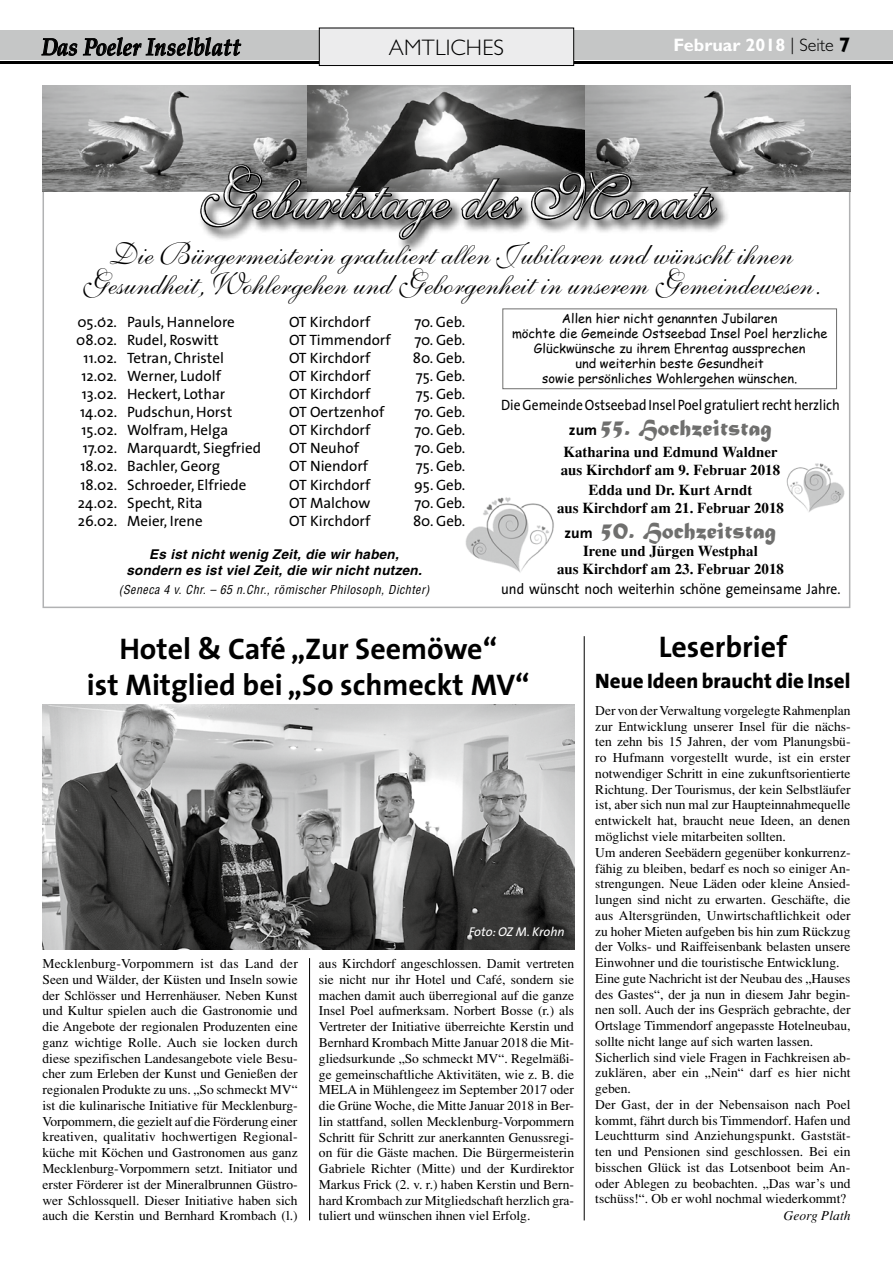
<style>
.page{position:relative;width:893px;height:1263px;background:#fff}
.page>*{position:absolute;margin:0;border:0;box-sizing:border-box;transform-origin:0 0}
.t1{font:64.5px "Shelley Volante Script";color:#fff}
.t2{font:31.5px/30px "Shelley Volante Script";color:#000;text-align:center}
.t3{font:700 30px/36px "The Sans";color:#000;text-align:center}
.t4{font:italic 700 24.15px "Palatino";letter-spacing:.005em;color:#000;scale:.87 1}
.t5{font:24px "Matura MT Script Capitals";letter-spacing:.005em;color:#6f6f6e}
.t6{font:300 22.5px "Gill Sans";letter-spacing:.01em;color:#000}
.t7{font:800 21px "The Sans";color:#000}
.t8{font:700 18px "Gill Sans";color:#fff}
.t9{font:15px "The Sans";color:#000}
.t10{font:700 15px/18px "Times";color:#000;text-align:center}
.t11{font:15px "The Sans";color:#000;scale:.9 1}
.t12{font:14.25px "The Sans";color:#000}
.t13{font:13.5px/15.8px "Times";color:#000;text-align:justify}
.t14{font:italic 700 13.5px/16.2px "Helvetica";letter-spacing:.02em;color:#000;text-align:center}
.t15{font:italic 13.5px "Times";color:#000}
.t16{font:12.75px/15px "Comic Sans MS";color:#000;text-align:center}
.t17{font:italic 12.75px "The Sans";color:#fff}
.t18{font:italic condensed 12px "Helvetica";letter-spacing:.04em;color:#000}
.s1{font-weight:300;color:#000}
.s2{font-size:21px;color:#000}
.s3{font-family:"The Sans";font-weight:700;font-size:15px;color:#000}
</style>
<div class="page">
<div style="left:0;top:30px;width:893px;height:30px;background:#c5c6c6"></div>
<svg style="left:42px;top:38px;width:35px;height:18px"></svg>
<svg style="left:83px;top:37px;width:158px;height:20px"></svg>
<hr style="left:0;top:61px;width:893px;height:3px;background:#000">
<div style="left:319px;top:28px;width:255px;height:38px;background:#ececed"></div>
<div style="left:319px;top:28px;width:255px;height:38px;border:1px solid #000"></div>
<img style="left:786px;top:463px;width:59px;height:49px">
<img style="left:465px;top:497px;width:89px;height:76px">
<div style="left:502px;top:308px;width:335px;height:81px;border:1px solid #6f6f6e"></div>
<img style="left:43px;top:85px;width:807px;height:106px">
<div style="left:198px;top:162px;width:532px;height:91px;background:#fff"></div>
<div style="left:188px;top:152px;width:540px;height:91px;background:#fff;opacity:.5"></div>
<div style="left:188px;top:160px;width:540px;height:85px;background:#000;opacity:.5"></div>
<hr style="left:584px;top:636px;width:1px;height:584px;background:#000">
<hr style="left:309px;top:958px;width:1px;height:262px;background:#000">
<img style="left:43px;top:705px;width:531px;height:245px">
<h3 class="t4" style="left:42px;top:28px;width:230px">Das Poeler Inselblatt</h3>
<h3 class="t6" style="left:389px;top:35px;width:115px">AMTLICHES</h3>
<h3 class="t8" style="left:674px;top:34px;width:178px">Februar 2018 <span class="s1">| SEITE</span> <span class="s2">7</span></h3>
<h1 class="t1" style="left:189px;top:160px;width:517px">Geburtstage des Monats</h1>
<h2 class="t2" style="left:77px;top:240px;width:740px">Die Bürgermeisterin gratuliert allen Jubilaren und wünscht ihnen<br>Gesundheit, Wohlergehen und Geborgenheit in unserem Gemeindewesen.</h2>
<p class="t16" style="left:512px;top:310px;width:317px">Allen hier nicht genannten Jubilaren<br>möchte die Gemeinde Ostseebad Insel Poel herzliche Glückwünsche zu ihrem Ehrentag aussprechen<br>und weiterhin beste Gesundheit<br>sowie persönliches Wohlergehen wünschen.</p>
<p class="t9" style="left:77px;top:309px;width:159px">05.02. Pauls, Hannelore</p>
<p class="t9" style="left:289px;top:309px;width:83px">OT Kirchdorf</p>
<p class="t9" style="left:414px;top:309px;width:52px">70. Geb.</p>
<p class="t9" style="left:76px;top:327px;width:144px">08.02. Rudel, Roswitt</p>
<p class="t9" style="left:289px;top:327px;width:103px">OT Timmendorf</p>
<p class="t9" style="left:414px;top:327px;width:52px">70. Geb.</p>
<p class="t9" style="left:84px;top:345px;width:142px">11.02. Tetran, Christel</p>
<p class="t9" style="left:289px;top:345px;width:83px">OT Kirchdorf</p>
<p class="t9" style="left:413px;top:345px;width:54px">80. Geb.</p>
<p class="t9" style="left:81px;top:363px;width:141px">12.02. Werner, Ludolf</p>
<p class="t9" style="left:289px;top:363px;width:83px">OT Kirchdorf</p>
<p class="t9" style="left:416px;top:363px;width:51px">75. Geb.</p>
<p class="t9" style="left:82px;top:381px;width:145px">13.02. Heckert, Lothar</p>
<p class="t9" style="left:289px;top:381px;width:83px">OT Kirchdorf</p>
<p class="t9" style="left:416px;top:381px;width:51px">75. Geb.</p>
<p class="t9" style="left:80px;top:400px;width:154px">14.02. Pudschun, Horst</p>
<p class="t9" style="left:289px;top:400px;width:97px">OT Oertzenhof</p>
<p class="t9" style="left:414px;top:400px;width:52px">70. Geb.</p>
<p class="t9" style="left:82px;top:418px;width:148px">15.02. Wolfram, Helga</p>
<p class="t9" style="left:289px;top:418px;width:83px">OT Kirchdorf</p>
<p class="t9" style="left:414px;top:418px;width:52px">70. Geb.</p>
<p class="t9" style="left:83px;top:436px;width:180px">17.02. Marquardt, Siegfried</p>
<p class="t9" style="left:289px;top:436px;width:71px">OT Neuhof</p>
<p class="t9" style="left:414px;top:436px;width:52px">70. Geb.</p>
<p class="t9" style="left:81px;top:454px;width:141px">18.02. Bachler, Georg</p>
<p class="t9" style="left:289px;top:454px;width:81px">OT Niendorf</p>
<p class="t9" style="left:416px;top:454px;width:51px">75. Geb.</p>
<p class="t9" style="left:81px;top:472px;width:167px">18.02. Schroeder, Elfriede</p>
<p class="t9" style="left:289px;top:472px;width:83px">OT Kirchdorf</p>
<p class="t9" style="left:414px;top:472px;width:53px">95. Geb.</p>
<p class="t9" style="left:78px;top:490px;width:126px">24.02. Specht, Rita</p>
<p class="t9" style="left:289px;top:490px;width:83px">OT Malchow</p>
<p class="t9" style="left:414px;top:490px;width:52px">70. Geb.</p>
<p class="t9" style="left:78px;top:508px;width:126px">26.02. Meier, Irene</p>
<p class="t9" style="left:289px;top:508px;width:83px">OT Kirchdorf</p>
<p class="t9" style="left:413px;top:508px;width:54px">80. Geb.</p>
<p class="t12" style="left:102px;top:303px;width:5px">.</p>
<p class="t11" style="left:501px;top:392px;width:378px">DieGemeinde Ostseebad Insel Poel gratuliert recht herzlich</p>
<h3 class="t5" style="left:569px;top:413px;width:205px"><span class="s3">zum</span> 55. Hochzeitstag</h3>
<p class="t10" style="left:561px;top:443px;width:221px;text-align:left">Katharina und Edmund Waldner aus Kirchdorf am 9. Februar 2018</p>
<p class="t10" style="left:557px;top:481px;width:228px">Edda und Dr. Kurt Arndt<br>aus Kirchdorf am 21. Februar 2018</p>
<h3 class="t5" style="left:565px;top:516px;width:213px"><span class="s3">zum</span> 50. Hochzeitstag</h3>
<p class="t10" style="left:557px;top:542px;width:228px">Irene und Jürgen Westphal<br>aus Kirchdorf am 23. Februar 2018</p>
<p class="t11" style="left:501px;top:577px;width:378px">und wünscht noch weiterhin schöne gemeinsame Jahre.</p>
<p class="t14" style="left:126px;top:546px;width:297px">Es ist nicht wenig Zeit, die wir haben, sondern es ist viel Zeit, die wir nicht nutzen.</p>
<p class="t18" style="left:119px;top:582px;width:312px">(Seneca 4 v. Chr. – 65 n.Chr., römischer Philosoph, Dichter)</p>
<h3 class="t3" style="left:87px;top:630px;width:444px">Hotel &amp; Café „Zur Seemöwe“<br>ist Mitglied bei „So schmeckt MV“</h3>
<p class="t17" style="left:469px;top:921px;width:97px">Foto: OZ M. Krohn</p>
<p class="t13" style="left:43px;top:956px;width:257px">Mecklenburg-Vorpommern ist das Land der Seen und Wälder, der Küsten und Inseln sowie der Schlösser und Herrenhäuser. Neben Kunst und Kultur spielen auch die Gastronomie und die Angebote der regionalen Produzenten eine ganz wichtige Rolle. Auch sie locken durch diese spezifischen Landesangebote viele Besu&shy;cher zum Erleben der Kunst und Genießen der regionalen Produkte zu uns. „So schmeckt MV“ ist die kulinarische Initiative für Mecklenburg-Vorpommern, die gezielt auf die Förderung einer kreativen, qualitativ hochwertigen Regional&shy;küche mit Köchen und Gastronomen aus ganz Mecklenburg-Vorpommern setzt. Initiator und erster Förderer ist der Mineralbrunnen Güstro&shy;wer Schlossquell. Dieser Initiative haben sich auch die Kerstin und Bernhard Krombach (l.)</p>
<p class="t13" style="left:319px;top:956px;width:257px">aus Kirchdorf angeschlossen. Damit vertreten sie nicht nur ihr Hotel und Café, sondern sie machen damit auch überregional auf die ganze Insel Poel aufmerksam. Norbert Bosse (r.) als Vertreter der Initiative überreichte Kerstin und Bernhard Krombach Mitte Januar 2018 die Mit&shy;gliedsurkunde „So schmeckt MV“. Regelmäßi&shy;ge gemeinschaftliche Aktivitäten, wie z. B. die MELA in Mühlengeez im September 2017 oder die Grüne Woche, die Mitte Januar 2018 in Ber&shy;lin stattfand, sollen Mecklenburg-Vorpommern Schritt für Schritt zur anerkannten Genussregi&shy;on für die Gäste machen. Die Bürgermeisterin Gabriele Richter (Mitte) und der Kurdirektor Markus Frick (2. v. r.) haben Kerstin und Bern&shy;hard Krombach zur Mitgliedschaft herzlich gra&shy;tuliert und wünschen ihnen viel Erfolg.</p>
<h3 class="t3" style="left:659px;top:628px;width:130px">Leserbrief</h3>
<h3 class="t7" style="left:595px;top:663px;width:257px">Neue Ideen braucht die Insel</h3>
<p class="t13" style="left:595px;top:702px;width:257px;text-align:left">Der von der Verwaltung vorgelegte Rahmenplan zur Entwicklung unserer Insel für die nächs&shy;ten zehn bis 15 Jahren, der vom Planungsbü&shy;ro Hufmann vorgestellt wurde, ist ein erster notwendiger Schritt in eine zukunftsorientierte Richtung. Der Tourismus, der kein Selbstläufer ist, aber sich nun mal zur Haupteinnahmequelle entwickelt hat, braucht neue Ideen, an denen möglichst viele mitarbeiten sollten.<br>Um anderen Seebädern gegenüber konkurrenz&shy;fähig zu bleiben, bedarf es noch so einiger An&shy;strengungen. Neue Läden oder kleine Ansied&shy;lungen sind nicht zu erwarten. Geschäfte, die aus Altersgründen, Unwirtschaftlichkeit oder zu hoher Mieten aufgeben bis hin zum Rückzug der Volks- und Raiffeisenbank belasten unsere Einwohner und die touristische Entwicklung.<br>Eine gute Nachricht ist der Neubau des „Hauses des Gastes“, der ja nun in diesem Jahr begin&shy;nen soll. Auch der ins Gespräch gebrachte, der Ortslage Timmendorf angepasste Hotelneubau, sollte nicht lange auf sich warten lassen.<br>Sicherlich sind viele Fragen in Fachkreisen ab&shy;zuklären, aber ein „Nein“ darf es hier nicht geben.<br>Der Gast, der in der Nebensaison nach Poel kommt, fährt durch bis Timmendorf. Hafen und Leuchtturm sind Anziehungspunkt. Gaststät&shy;ten und Pensionen sind geschlossen. Bei ein bisschen Glück ist das Lotsenboot beim An&shy;oder Ablegen zu beobachten. „Das war’s und tschüss!“. Ob er wohl nochmal wiederkommt?</p>
<p class="t15" style="left:784px;top:1207px;width:68px">Georg Plath</p>
</div>
